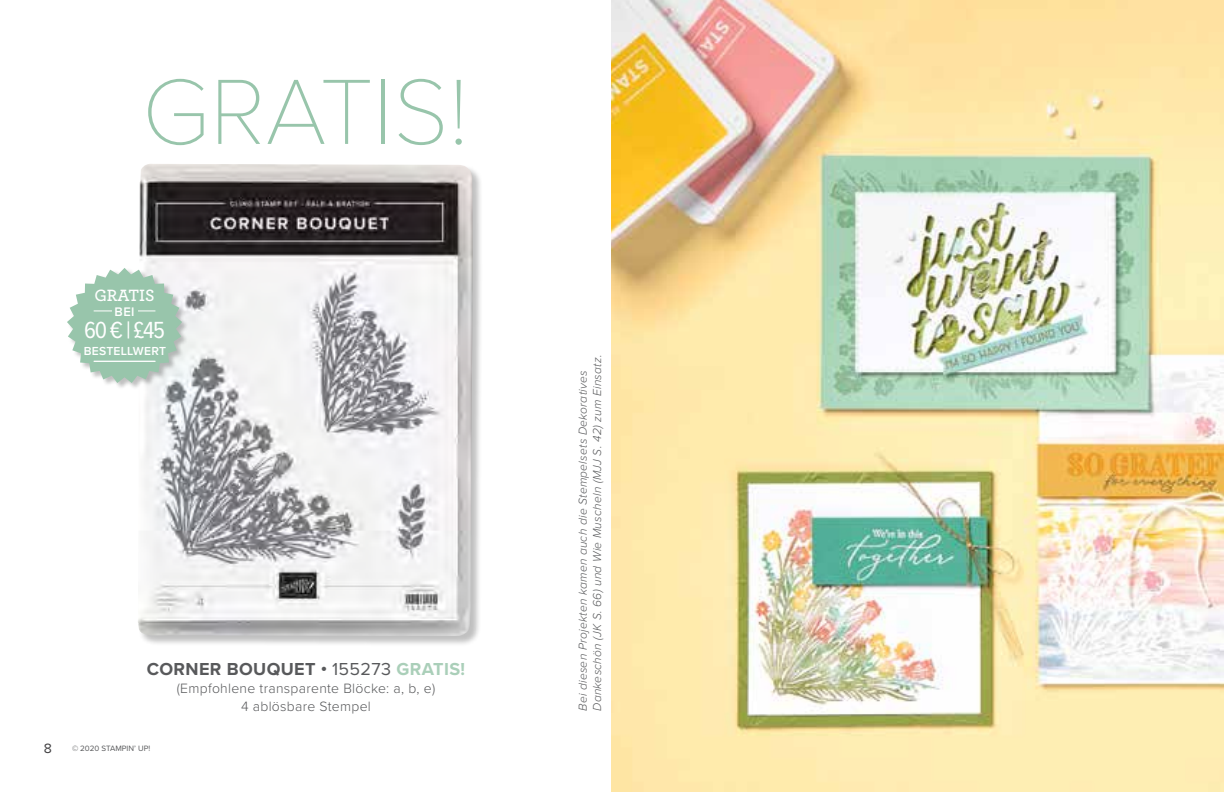
<style>
.page{position:relative;width:1224px;height:792px;background:#fff}
.page>*{position:absolute;margin:0;border:0;box-sizing:border-box;transform-origin:0 0}
.t1{font:100 96px "Proxima Nova T";color:#98c5ab}
.t2{font:24.2px "Proxima Nova Cond";color:#fff}
.t3{font:700 18px "Proxima Nova";letter-spacing:.02em;color:#58595b}
.t4{font:600 17.2px "Archer";color:#fff}
.t5{font:300 14px/18px "Proxima Nova";letter-spacing:.02em;color:#58595b;text-align:center}
.t6{font:14px "Proxima Nova";color:#414042}
.t7{font:600 12.8px "Proxima Nova";color:#fff}
.t8{font:italic 300 12px/14.4px "Proxima Nova";letter-spacing:.02em;color:#58595b}
.t9{font:600 12px "Proxima Nova";letter-spacing:.02em;color:#fff}
.t10{font:8px "Proxima Nova";color:#58595b}
.s1{font-weight:400}
.s2{color:#aacfb9}
</style>
<div class="page">
<div style="left:138px;top:164px;width:346px;height:482px;background:#000;opacity:.25"></div>
<img style="left:138px;top:164px;width:335px;height:472px">
<img style="left:612px;top:0;width:612px;height:792px">
<div style="left:67px;top:268px;width:122px;height:122px;background:#000;opacity:.25"></div>
<svg style="left:67px;top:268px;width:115px;height:115px"></svg>
<hr style="left:94px;top:311px;width:61px;height:1px;background:#fff">
<hr style="left:94px;top:361px;width:61px;height:1px;background:#fff">
<div style="left:112px;top:305px;width:25px;height:11px;background:#98c5ab"></div>
<h1 class="t1" style="left:142px;top:40px;width:328px">GRATIS!</h1>
<h3 class="t4" style="left:94px;top:282px;width:62px">GRATIS</h3>
<p class="t7" style="left:115px;top:302px;width:21px">BEI</p>
<p class="t9" style="left:84px;top:342px;width:84px">BESTELLWERT</p>
<h2 class="t2" style="left:84px;top:312px;width:82px">60 € | £45</h2>
<h3 class="t3" style="left:147px;top:655px;width:320px">CORNER BOUQUET • <span class="s1">155273</span> <span class="s2">GRATIS!</span></h3>
<p class="t5" style="left:177px;top:678px;width:260px">(Empfohlene transparente Blöcke: a, b, e)<br>4 ablösbare Stempel</p>
<p class="t6" style="left:44px;top:738px;width:10px">8</p>
<p class="t10" style="left:72px;top:742px;width:80px">© 2020 STAMPIN’ UP!</p>
<p class="t8" style="left:575px;top:711px;width:358px;rotate:-90deg">Bei diesen Projekten kamen auch die Stempelsets Dekoratives<br>Dankeschön (JK S. 66) und Wie Muscheln (MJJ S. 42) zum Einsatz.</p>
</div>
